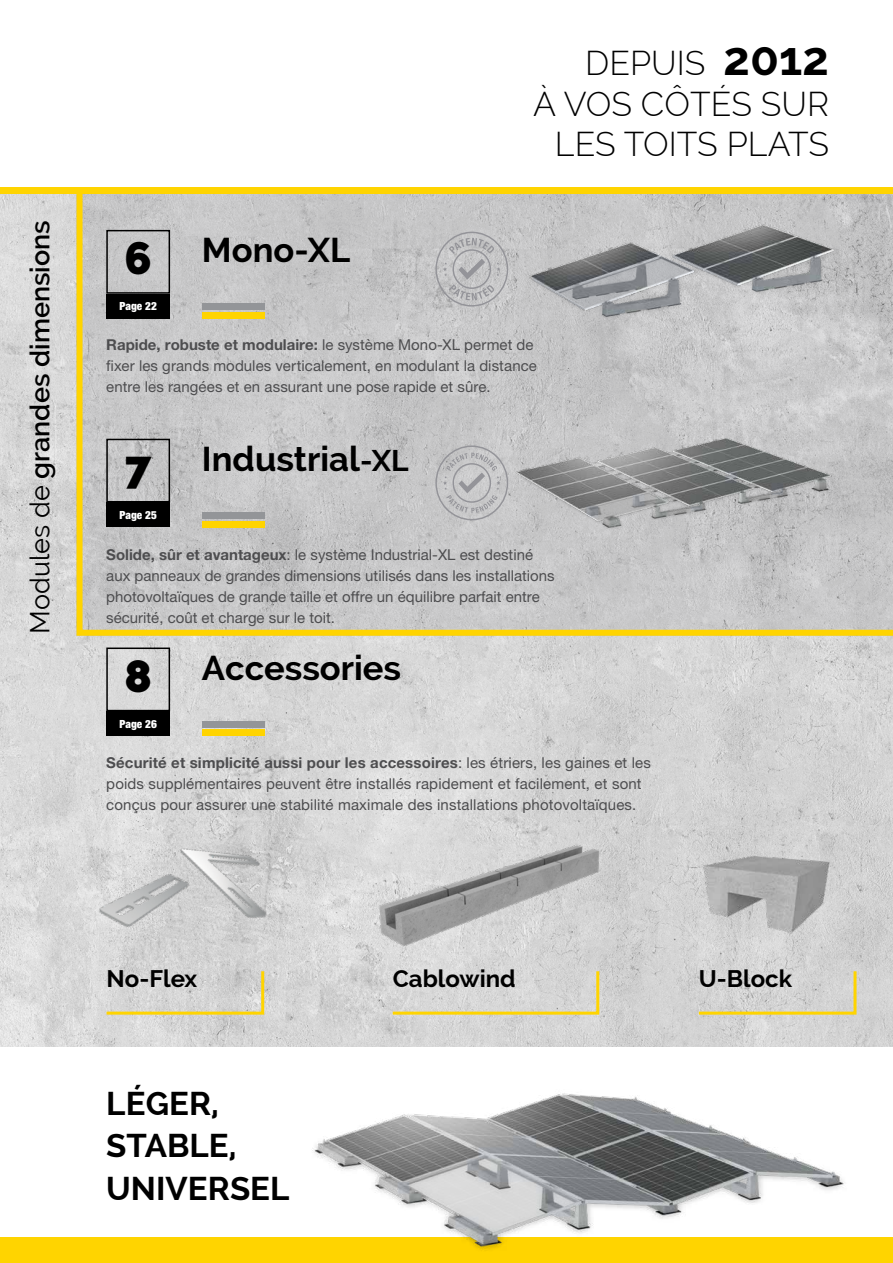
<style>
.page{position:relative;width:893px;height:1263px;background:#fff}
.page>*{position:absolute;margin:0;border:0;box-sizing:border-box;transform-origin:0 0}
.t1{font:900 45px "Raleway";color:#000}
.t2{font:700 34.5px "Raleway";color:#000}
.t3{font:300 33.75px/40.5px "Raleway";color:#000;text-align:right}
.t4{font:700 33px/42.6px "Raleway";color:#000}
.t5{font:600 27px "Raleway";color:#000}
.t6{font:700 24px "Raleway";color:#000}
.t7{font:15px/21px "Helvetica Neue LT Pro";letter-spacing:.005em;color:#4d4d4f}
.t8{font:900 condensed 11.25px "Helvetica Neue LT Pro";color:#fff}
.s1{font-weight:400}
.s2{font-weight:700;font-size:47.25px}
.s3{font-weight:700}
.s4{font-size:30px}
</style>
<div class="page">
<div style="left:0;top:1237px;width:893px;height:26px;background:#ffd400"></div>
<img style="left:0;top:193px;width:893px;height:853px">
<div style="left:0;top:187px;width:893px;height:6px;background:#ffd400"></div>
<svg style="left:74px;top:193px;width:819px;height:446px;background:#c8c6c0"></svg>
<img style="left:294px;top:1021px;width:569px;height:229px">
<div style="left:202px;top:521px;width:62px;height:6px;background:#ffd400"></div>
<div style="left:202px;top:512px;width:62px;height:7px;background:#939598"></div>
<div style="left:202px;top:312px;width:62px;height:6px;background:#ffd400"></div>
<div style="left:202px;top:304px;width:62px;height:6px;background:#939598"></div>
<div style="left:202px;top:730px;width:62px;height:6px;background:#ffd400"></div>
<div style="left:202px;top:721px;width:62px;height:6px;background:#939598"></div>
<div style="left:106px;top:647px;width:64px;height:64px;border:2px solid #000"></div>
<div style="left:106px;top:711px;width:64px;height:25px;background:#000"></div>
<div style="left:106px;top:439px;width:64px;height:63px;border:2px solid #000"></div>
<div style="left:106px;top:502px;width:64px;height:25px;background:#000"></div>
<div style="left:106px;top:230px;width:64px;height:64px;border:2px solid #000"></div>
<div style="left:106px;top:294px;width:64px;height:24px;background:#000"></div>
<svg style="left:435px;top:445px;width:60px;height:75px;background:#bdbdbf"></svg>
<img style="left:495px;top:427px;width:375px;height:147px">
<img style="left:498px;top:196px;width:360px;height:140px">
<svg style="left:435px;top:232px;width:73px;height:75px;background:#bcbcbd"></svg>
<img style="left:699px;top:837px;width:135px;height:100px">
<img style="left:23px;top:774px;width:285px;height:227px">
<svg style="left:104px;top:968px;width:162px;height:48px;background:#d6d3c3"></svg>
<svg style="left:390px;top:968px;width:211px;height:48px;background:#d9d6c6"></svg>
<svg style="left:696px;top:968px;width:162px;height:48px;background:#d5d2c2"></svg>
<img style="left:373px;top:795px;width:234px;height:156px">
<h3 class="t5" style="left:24px;top:634px;width:415px;rotate:-90deg"><span class="s1">Modules de</span> grandes dimensions</h3>
<h1 class="t1" style="left:124px;top:232px;width:29px">6</h1>
<p class="t8" style="left:119px;top:299px;width:39px">Page 22</p>
<h2 class="t2" style="left:202px;top:230px;width:150px">Mono-XL</h2>
<h3 class="t3" style="left:533px;top:43px;width:297px">DEPUIS <span class="s2">2012<br></span>À VOS CÔTÉS SUR<br>LES TOITS PLATS</h3>
<p class="t7" style="left:106px;top:334px;width:432px"><span class="s3">Rapide, robuste et modulaire:</span> le système Mono-XL permet de fixer les grands modules verticalement, en modulant la distance entre les rangées et en assurant une pose rapide et sûre.</p>
<h1 class="t1" style="left:125px;top:441px;width:28px">7</h1>
<p class="t8" style="left:119px;top:508px;width:39px">Page 25</p>
<h2 class="t2" style="left:202px;top:439px;width:208px">Industrial<span class="s4">-XL</span></h2>
<p class="t7" style="left:106px;top:544px;width:450px"><span class="s3">Solide, sûr et avantageux</span>: le système Industrial-XL est destiné aux panneaux de grandes dimensions utilisés dans les installations photovoltaïques de grande taille et offre un équilibre parfait entre sécurité, coût et charge sur le toit.</p>
<h1 class="t1" style="left:124px;top:650px;width:29px">8</h1>
<p class="t8" style="left:119px;top:717px;width:39px">Page 26</p>
<h2 class="t2" style="left:202px;top:648px;width:201px">Accessories</h2>
<p class="t7" style="left:106px;top:752px;width:546px"><span class="s3">Sécurité et simplicité aussi pour les accessoires</span>: les étriers, les gaines et les poids supplémentaires peuvent être installés rapidement et facilement, et sont conçus pour assurer une stabilité maximale des installations photovoltaïques.</p>
<h3 class="t6" style="left:107px;top:964px;width:92px">No-Flex</h3>
<h3 class="t6" style="left:393px;top:964px;width:125px">Cablowind</h3>
<h3 class="t6" style="left:699px;top:964px;width:95px">U-Block</h3>
<h3 class="t4" style="left:106px;top:1082px;width:185px">LÉGER,<br>STABLE,<br>UNIVERSEL</h3>
</div>
